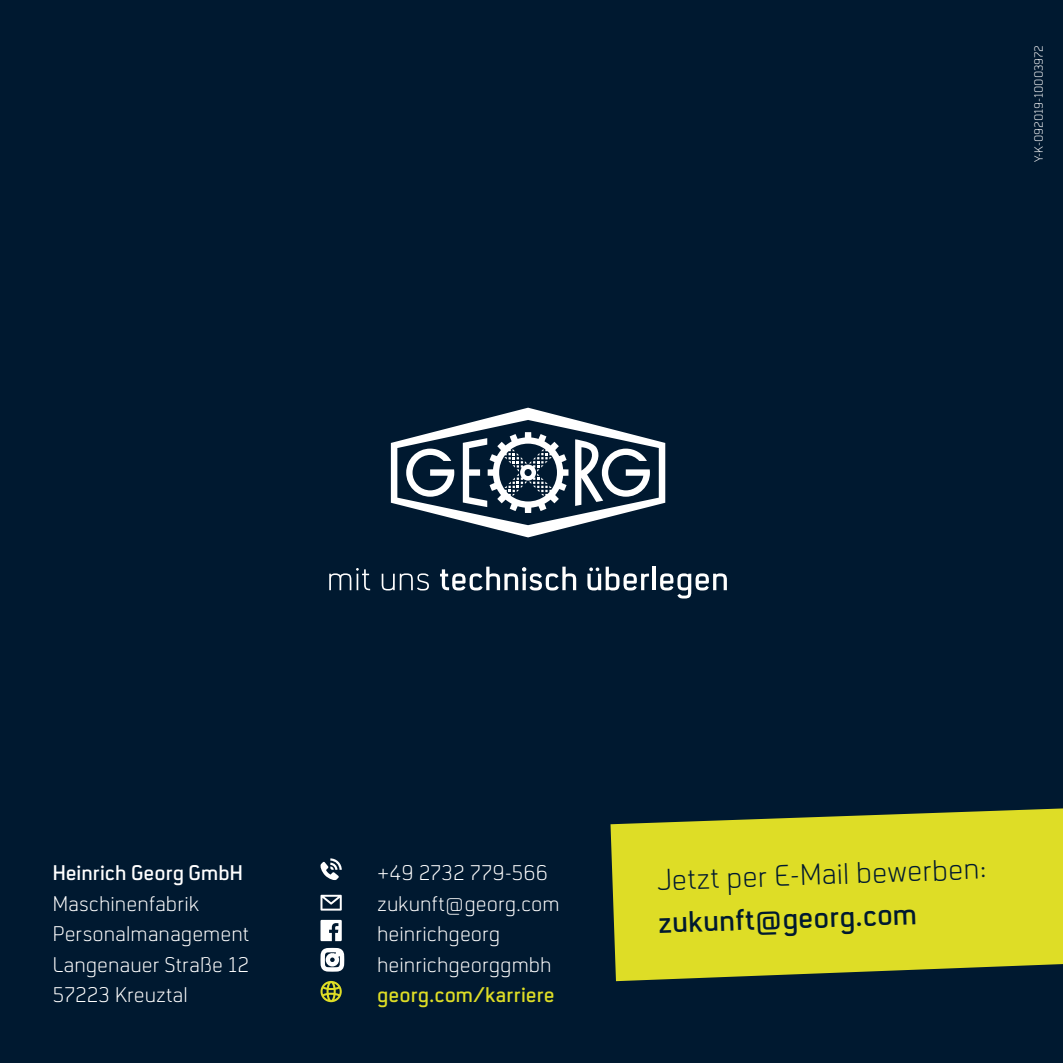
<style>
.page{position:relative;width:1063px;height:1063px;background:#001930}
.page>*{position:absolute;margin:0;border:0;box-sizing:border-box;transform-origin:0 0}
.t1{font:300 31.25px "Neustadt";color:#001930}
.t2{font:600 31.25px "Neustadt";color:#001930}
.t3{font:300 22.25px/30.5px "Neustadt";color:#fff}
.t4{font:600 22.25px "Neustadt";color:#dedd26}
.t5{font:600 22.25px "Neustadt";color:#fff}
.t6{font:300 12.5px "Neustadt";color:#fff}
</style>
<div class="page">
<svg style="left:329px;top:568px;width:41px;height:22px"></svg>
<svg style="left:382px;top:573px;width:47px;height:17px"></svg>
<svg style="left:440px;top:567px;width:136px;height:23px"></svg>
<svg style="left:587px;top:567px;width:62px;height:23px"></svg>
<hr style="left:653px;top:567px;width:3px;height:23px;background:#fff">
<svg style="left:660px;top:573px;width:67px;height:26px"></svg>
<svg style="left:390px;top:407px;width:276px;height:131px"></svg>
<svg style="left:320px;top:858px;width:22px;height:22px"></svg>
<svg style="left:321px;top:895px;width:21px;height:16px"></svg>
<svg style="left:320px;top:920px;width:25px;height:52px"></svg>
<svg style="left:321px;top:981px;width:21px;height:21px"></svg>
<svg style="left:611px;top:808px;width:452px;height:173px;background:#c7c927"></svg>
<p class="t6" style="left:1032px;top:162px;width:119px;rotate:-90deg">Y-K-092019-10003972</p>
<p class="t5" style="left:53px;top:861px;width:192px">Heinrich Georg GmbH</p>
<p class="t3" style="left:53px;top:889px;width:198px">Maschinenfabrik<br>Personalmanagement<br>Langenauer Straße 12<br>57223 Kreuztal</p>
<p class="t3" style="left:377px;top:858px;width:184px">+49 2732 779-566 zukunft@georg.com heinrichgeorg heinrichgeorggmbh</p>
<p class="t4" style="left:377px;top:983px;width:179px">georg.com/karriere</p>
<h1 class="t1" style="left:656px;top:864px;width:332px;rotate:-2deg">Jetzt per E-Mail bewerben:</h1>
<h1 class="t2" style="left:658px;top:906px;width:260px;rotate:-2deg">zukunft@georg.com</h1>
</div>
